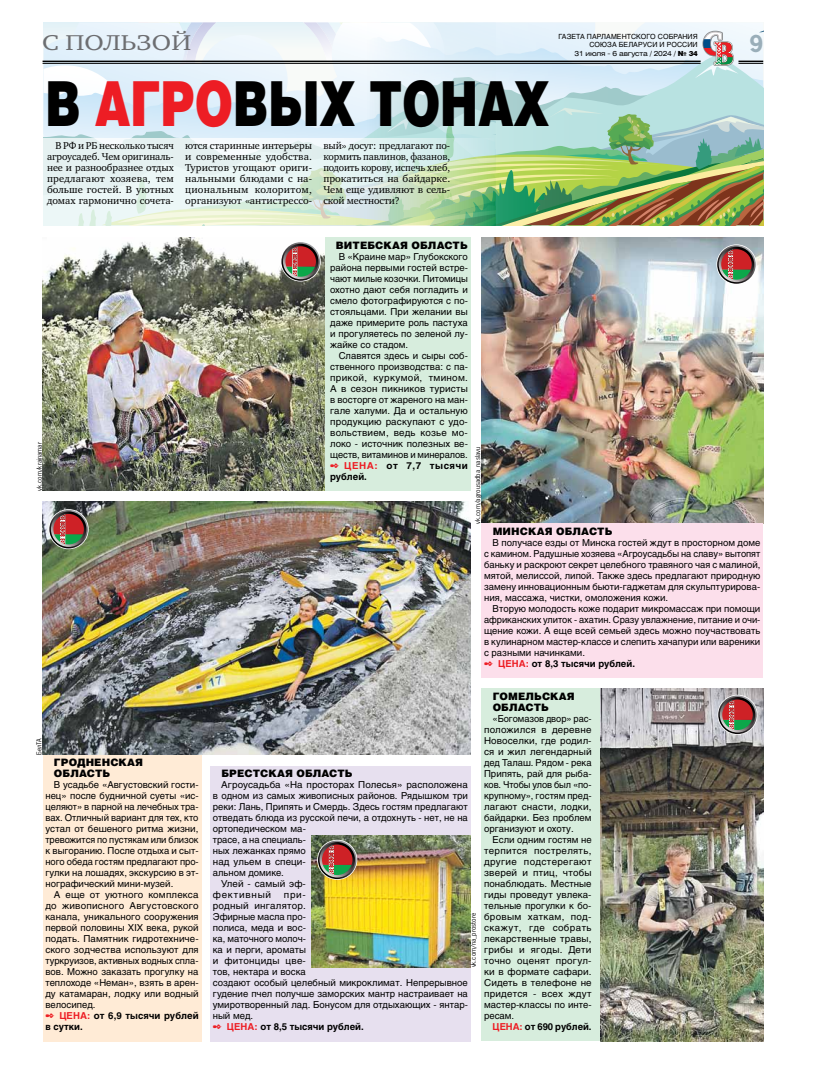
<style>
.page{position:relative;width:820px;height:1078px;background:#fff}
.page>*{position:absolute;margin:0;border:0;box-sizing:border-box;transform-origin:0 0}
.t1{font:900 62.1px "Helios";letter-spacing:-.01em;color:#000;scale:.74 1}
.t2{font:700 24px "Paper Gothic";color:#9aaeb9}
.t3{font:22px "Charter ITC";color:#6d6e71;scale:1.2 1}
.t4{font:10.2px/11px "Charter ITC";color:#000;text-align:justify}
.t5{font:900 10.2px/11px "Helios";letter-spacing:.01em;color:#000}
.t6{font:9.5px/11px "Helios";color:#000;text-align:justify}
.t7{font:700 9.5px "Helios";color:#000}
.t8{font:700 9.5px "Helios";color:#ed1d24}
.t9{font:7px "Paper Gothic";color:#000}
.t10{font:7px "Helios";letter-spacing:.01em;color:#000}
.t11{font:7px "Helios Ext";letter-spacing:-.03em;color:#000}
.s1{font-family:"Helios";font-weight:900}
.s2{color:#ed1d24}
.s3{font-weight:700;color:#ed1d24}
.s4{font-weight:700}
</style>
<div class="page">
<svg style="left:43px;top:22px;width:720px;height:204px"></svg>
<svg style="left:43px;top:138px;width:456px;height:87px;fill:#e5f1f1"></svg>
<div style="left:210px;top:765px;width:260px;height:275px;background:#e7e0ef"></div>
<div style="left:324px;top:237px;width:146px;height:253px;background:#d7eddd"></div>
<img style="left:43px;top:501px;width:427px;height:253px">
<img style="left:43px;top:237px;width:281px;height:253px">
<img style="left:311px;top:835px;width:159px;height:132px">
<img style="left:481px;top:237px;width:282px;height:286px">
<div style="left:481px;top:523px;width:282px;height:154px;background:#fcdfeb"></div>
<div style="left:43px;top:754px;width:158px;height:286px;background:#ffebd6"></div>
<div style="left:481px;top:688px;width:138px;height:352px;background:#d7eddd"></div>
<svg style="left:280px;top:241px;width:40px;height:40px"></svg>
<svg style="left:281px;top:242px;width:39px;height:39px"></svg>
<svg style="left:283px;top:244px;width:35px;height:35px"></svg>
<svg style="left:285px;top:246px;width:31px;height:31px"></svg>
<svg style="left:716px;top:244px;width:40px;height:40px"></svg>
<svg style="left:717px;top:245px;width:38px;height:39px"></svg>
<svg style="left:718px;top:247px;width:35px;height:35px"></svg>
<svg style="left:721px;top:249px;width:30px;height:30px"></svg>
<svg style="left:49px;top:509px;width:40px;height:40px"></svg>
<svg style="left:49px;top:510px;width:39px;height:38px"></svg>
<svg style="left:51px;top:511px;width:35px;height:35px"></svg>
<svg style="left:53px;top:514px;width:31px;height:30px"></svg>
<svg style="left:317px;top:839px;width:40px;height:40px"></svg>
<svg style="left:318px;top:840px;width:38px;height:38px"></svg>
<svg style="left:319px;top:841px;width:36px;height:36px"></svg>
<svg style="left:322px;top:844px;width:30px;height:30px"></svg>
<img style="left:600px;top:688px;width:163px;height:352px">
<svg style="left:717px;top:694px;width:40px;height:40px"></svg>
<svg style="left:718px;top:695px;width:38px;height:39px"></svg>
<svg style="left:719px;top:697px;width:36px;height:35px"></svg>
<svg style="left:722px;top:699px;width:30px;height:30px"></svg>
<h3 class="t3" style="left:42px;top:29px;width:126px">с пользой</h3>
<p class="t10" style="left:589px;top:40px;width:110px">союза беларуси и россии</p>
<p class="t10" style="left:558px;top:32px;width:141px">газета парламентского собрания</p>
<p class="t11" style="left:574px;top:49px;width:125px">31 июля - 6 августа / 2024 / <span class="s1">№ 34</span></p>
<h1 class="t1" style="left:45px;top:61px;width:682px">в <span class="s2">агро</span>вых тонах</h1>
<p class="t4" style="left:47px;top:140px;width:128px;text-indent:9px">В РФ и РБ несколько тысяч агроусадеб. Чем оригиналь&shy;нее и разнообразнее отдых предлагают хозяева, тем больше гостей. В уютных домах гармонично сочета-</p>
<p class="t4" style="left:185px;top:140px;width:128px">ются старинные интерьеры и современные удобства.<br>Туристов угощают ориги&shy;нальными блюдами с на&shy;циональным колоритом, организуют «антистрессо-</p>
<p class="t4" style="left:323px;top:140px;width:128px">вый» досуг: предлагают по&shy;кормить павлинов, фазанов, подоить корову, испечь хлеб, прокатиться на байдарке.<br>Чем еще удивляют в сель&shy;ской местности?</p>
<p class="t9" style="left:35px;top:490px;width:50px;rotate:-90deg">vk.com/krainamar</p>
<p class="t5" style="left:336px;top:239px;width:25px">ВИТЕб</p>
<p class="t5" style="left:375px;top:239px;width:94px">ская область</p>
<p class="t6" style="left:330px;top:250px;width:139px;text-indent:9px">В «Краине мар» Глубокского района первыми гостей встре&shy;чают милые козочки. Питомицы охотно дают себя погладить и смело фотографируются с по&shy;стояльцами. При желании вы даже примерите роль пастуха и прогуляетесь по зеленой лу&shy;жайке со стадом.</p>
<p class="t6" style="left:330px;top:349px;width:139px;text-indent:9px">Славятся здесь и сыры соб&shy;ственного производства: с па&shy;прикой, куркумой, тмином.<br>А в сезон пикников туристы в восторге от жареного на ман&shy;гале халуми. Да и остальную продукцию раскупают с удо&shy;вольствием, ведь козье мо&shy;локо - источник полезных ве&shy;ществ, витаминов и минералов. <span class="s2">✒</span> <span class="s3">Цена:</span> <span class="s4">от 7,7 тысячи рублей.</span></p>
<p class="t9" style="left:473px;top:523px;width:78px;rotate:-90deg">vk.com/agrousadba_naslavu</p>
<h2 class="t2" style="left:749px;top:30px;width:15px">9</h2>
<p class="t9" style="left:35px;top:754px;width:18px;rotate:-90deg">БелТА</p>
<p class="t5" style="left:54px;top:756px;width:66px">ГРОДНЕНСКАЯ<br>ОБЛАСТЬ</p>
<p class="t6" style="left:45px;top:778px;width:155px;text-indent:9px">В усадьбе «Августовский гости&shy;нец» после будничной суеты «ис&shy;целяют» в парной на лечебных тра&shy;вах. Отличный вариант для тех, кто устал от бешеного ритма жизни, тревожится по пустякам или близок к выгоранию. После отдыха и сыт&shy;ного обеда гостям предлагают про&shy;гулки на лошадях, экскурсию в эт&shy;нографический мини-музей.</p>
<p class="t6" style="left:45px;top:888px;width:155px;text-align:left;text-indent:9px">А еще от уютного комплекса до живописного Августовского канала, уникального сооружения первой половины XIX века, рукой подать. Памятник гидротехниче&shy;ского зодчества используют для туркруизов, активных водных спла&shy;вов. Можно заказать прогулку на теплоходе «Неман», взять в арен&shy;ду катамаран, лодку или водный велосипед.<br><span class="s2">✒</span> <span class="s3">ЦЕНА</span></p>
<p class="t7" style="left:87px;top:1009px;width:113px"><span class="s2">:</span> от 6,9 тысячи рублей</p>
<p class="t7" style="left:45px;top:1020px;width:39px">в сутки.</p>
<p class="t5" style="left:492px;top:525px;width:37px">МИНСКАЯ</p>
<p class="t5" style="left:556px;top:525px;width:58px">область</p>
<p class="t6" style="left:484px;top:536px;width:278px;text-indent:9px">В получасе езды от Минска гостей ждут в просторном доме с камином. Радушные хозяева «Агроусадьбы на славу» вытопят баньку и раскроют секрет целебного травяного чая с малиной, мятой, мелиссой, липой. Также здесь предлагают природную замену инновационным бьюти-гаджетам для скульптурирова&shy;ния, массажа, чистки, омоложения кожи.</p>
<p class="t6" style="left:484px;top:602px;width:278px;text-align:left;text-indent:9px">Вторую молодость коже подарит микромассаж при помощи африканских улиток - ахатин. Сразу увлажнение, питание и очи&shy;щение кожи. А еще всей семьей здесь можно поучаствовать в кулинарном мастер-классе и слепить хачапури или вареники с разными начинками.<br><span class="s2">✒</span> <span class="s3">Цена:</span> <span class="s4">от 8,3 тысячи рублей.</span></p>
<p class="t5" style="left:492px;top:690px;width:35px">ГОМЕЛЬСКАЯ<br>ОБЛАСТЬ</p>
<p class="t6" style="left:484px;top:712px;width:109px;text-indent:9px">«Богомазов двор» рас&shy;положился в деревне Новоселки, где родил&shy;ся и жил легендарный дед Талаш. Рядом - река Припять, рай для рыба&shy;ков. Чтобы улов был «по&shy;крупному», гостям пред&shy;лагают снасти, лодки, байдарки. Без проблем организуют и охоту.</p>
<p class="t6" style="left:484px;top:833px;width:109px;text-indent:9px">Если одним гостям не терпится пострелять, другие подстерегают зверей и птиц, чтобы понаблюдать. Местные гиды проведут увлека&shy;тельные прогулки к бо&shy;бровым хаткам, под&shy;скажут, где собрать лекарственные травы, грибы и ягоды. Дети точно оценят прогул&shy;ки в формате сафари.<br>Сидеть в телефоне не придется - всех ждут мастер-классы по инте&shy;ресам.</p>
<p class="t8" style="left:492px;top:1020px;width:15px">ЦЕНА</p>
<p class="t7" style="left:519px;top:1020px;width:73px"><span class="s2">:</span> от 690 рублей.</p>
<p class="t5" style="left:221px;top:767px;width:133px">БрестСкая область</p>
<p class="t6" style="left:221px;top:778px;width:248px">Агроусадьба «На просторах Полесья» расположена</p>
<p class="t6" style="left:213px;top:789px;width:256px">в одном из самых живописных районов. Рядышком три</p>
<p class="t6" style="left:213px;top:800px;width:256px">реки: Лань, Припять и Смердь. Здесь гостям предлагают</p>
<p class="t6" style="left:213px;top:811px;width:256px">отведать блюда из русской печи, а отдохнуть - нет, не на</p>
<p class="t6" style="left:213px;top:822px;width:95px">ортопедическом ма-</p>
<p class="t6" style="left:213px;top:833px;width:95px">трасе, а на специаль-</p>
<p class="t6" style="left:213px;top:844px;width:95px">ных лежанках прямо</p>
<p class="t6" style="left:213px;top:855px;width:95px">над ульем в специ-</p>
<p class="t6" style="left:213px;top:866px;width:73px">альном домике.</p>
<p class="t6" style="left:221px;top:877px;width:86px">Улей - самый эф-</p>
<p class="t6" style="left:213px;top:888px;width:60px">фективный</p>
<p class="t6" style="left:213px;top:888px;width:256px;text-align:left;text-indent:71px">при-<br>родный ингалятор.<br>Эфирные масла про-<br>полиса, меда и вос-<br>ка, маточного молоч-<br>ка и перги, ароматы<br>и фитонциды цве-<br>тов, нектара и воска<br>создают особый целебный микроклимат. Непрерывное гудение пчел получше заморских мантр настраивает на умиротворенный лад. Бонусом для отдыхающих - янтар&shy;ный мед.<br><span class="s2">✒</span> <span class="s3">Цена:</span> <span class="s4">от 8,5 тысячи рублей.</span></p>
<p class="t9" style="left:469px;top:967px;width:56px;rotate:-90deg">vk.com/na_prostore</p>
</div>
